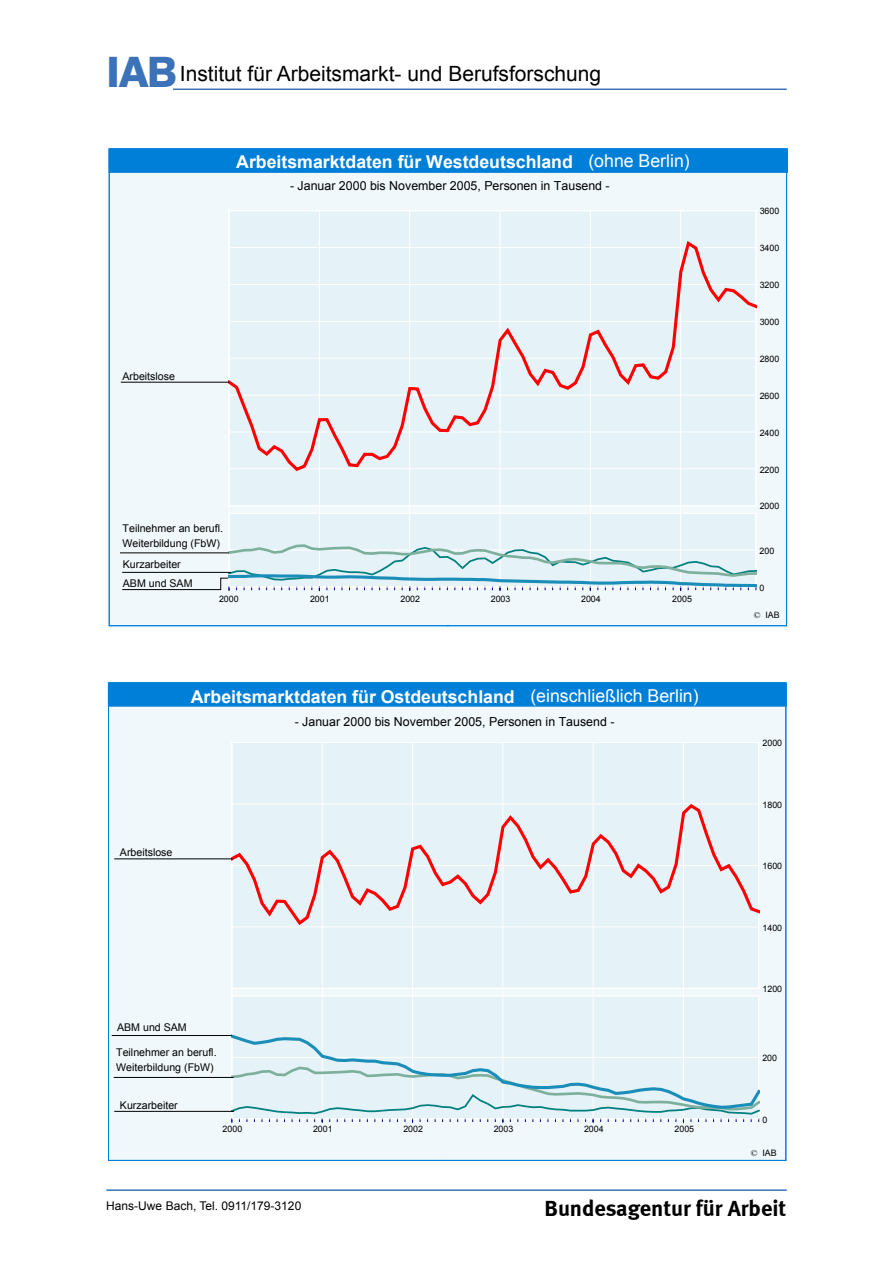
<style>
.page{position:relative;width:893px;height:1263px;background:#fff}
.page>*{position:absolute;margin:0;border:0;box-sizing:border-box;transform-origin:0 0}
.t1{font:700 22.5px "Meta";color:#000}
.t2{font:21px "Arial";color:#000}
.t3{font:700 17.7px "Arial";color:#fff}
.t4{font:12.45px "Arial";color:#000}
.t5{font:12px "Arial";color:#000}
.t6{font:10.65px/14.5px "Arial";color:#000}
.t7{font:8.85px "Arial";color:#000}
.s1{font-family:"Swiss 721 BT";font-weight:800;font-size:42px;color:#3c73b8}
.s2{font-weight:400}
.s3{font-family:"Times New Roman"}
</style>
<div class="page">
<hr style="left:106px;top:1189px;width:681px;height:2px;background:#3c73b8">
<hr style="left:173px;top:89px;width:614px;height:1px;background:#3c73b8">
<div style="left:108px;top:683px;width:679px;height:478px;background:#f0f8fb"></div>
<div style="left:232px;top:995px;width:527px;height:37px;background:#e5f2f7"></div>
<div style="left:232px;top:743px;width:527px;height:245px;background:#e5f2f7"></div>
<hr style="left:231px;top:742px;width:1px;height:377px;background:#fff">
<hr style="left:322px;top:742px;width:1px;height:377px;background:#fff">
<hr style="left:412px;top:742px;width:1px;height:377px;background:#fff">
<hr style="left:502px;top:742px;width:1px;height:377px;background:#fff">
<hr style="left:593px;top:742px;width:1px;height:377px;background:#fff">
<hr style="left:683px;top:742px;width:1px;height:377px;background:#fff">
<hr style="left:232px;top:988px;width:527px;height:1px;background:#fff">
<hr style="left:232px;top:742px;width:527px;height:1px;background:#fff">
<svg style="left:232px;top:1032px;width:528px;height:90px;background:#d6eaef"></svg>
<svg style="left:232px;top:802px;width:528px;height:125px;background:#e7e6ea"></svg>
<hr style="left:115px;top:859px;width:117px;height:1px;background:#000">
<div style="left:108px;top:682px;width:678px;height:24px;background:#007fd9"></div>
<hr style="left:114px;top:1077px;width:119px;height:1px;background:#000">
<hr style="left:115px;top:1111px;width:119px;height:1px;background:#000">
<hr style="left:112px;top:1035px;width:119px;height:1px;background:#000">
<div style="left:108px;top:148px;width:679px;height:478px;background:#f0f8fb"></div>
<div style="left:230px;top:211px;width:526px;height:294px;background:#e5f2f7"></div>
<hr style="left:229px;top:211px;width:1px;height:376px;background:#fff">
<hr style="left:319px;top:211px;width:1px;height:376px;background:#fff">
<hr style="left:409px;top:211px;width:1px;height:376px;background:#fff">
<hr style="left:500px;top:211px;width:1px;height:376px;background:#fff">
<hr style="left:590px;top:211px;width:1px;height:376px;background:#fff">
<hr style="left:680px;top:211px;width:1px;height:376px;background:#fff">
<hr style="left:229px;top:505px;width:527px;height:1px;background:#fff">
<hr style="left:229px;top:210px;width:527px;height:1px;background:#fff">
<svg style="left:229px;top:238px;width:528px;height:235px;background:#e6ebf0"></svg>
<div style="left:109px;top:149px;width:679px;height:24px;background:#007fd9"></div>
<hr style="left:121px;top:382px;width:108px;height:1px;background:#000">
<svg style="left:122px;top:513px;width:635px;height:77px"></svg>
<hr style="left:121px;top:553px;width:107px;height:1px;background:#000">
<h2 class="t2" style="left:106px;top:60px;width:496px"><span class="s1">IAB</span>Institut für Arbeitsmarkt- und Berufsforschung</h2>
<p class="t3" style="left:236px;top:150px;width:455px">Arbeitsmarktdaten für Westdeutschland <span class="s2">(ohne Berlin)</span></p>
<p class="t4" style="left:290px;top:177px;width:321px">- Januar 2000 bis November 2005, Personen in Tausend -</p>
<p class="t6" style="left:122px;top:369px;width:54px">Arbeitslose</p>
<p class="t6" style="left:123px;top:521px;width:102px">Teilnehmer an berufl.<br>Weiterbildung (FbW)</p>
<p class="t6" style="left:123px;top:557px;width:59px">Kurzarbeiter</p>
<p class="t6" style="left:123px;top:576px;width:71px">ABM und SAM</p>
<p class="t7" style="left:219px;top:593px;width:21px">2000</p>
<p class="t7" style="left:310px;top:593px;width:21px">2001</p>
<p class="t7" style="left:400px;top:593px;width:21px">2002</p>
<p class="t7" style="left:491px;top:593px;width:21px">2003</p>
<p class="t7" style="left:581px;top:593px;width:21px">2004</p>
<p class="t7" style="left:672px;top:593px;width:21px">2005</p>
<p class="t3" style="left:191px;top:685px;width:509px">Arbeitsmarktdaten für Ostdeutschland <span class="s2">(einschließlich Berlin)</span></p>
<p class="t6" style="left:120px;top:845px;width:54px">Arbeitslose</p>
<p class="t4" style="left:295px;top:713px;width:321px">- Januar 2000 bis November 2005, Personen in Tausend -</p>
<p class="t6" style="left:117px;top:1020px;width:71px">ABM und SAM</p>
<p class="t6" style="left:116px;top:1045px;width:102px">Teilnehmer an berufl.<br>Weiterbildung (FbW)</p>
<p class="t6" style="left:120px;top:1098px;width:59px">Kurzarbeiter</p>
<p class="t7" style="left:223px;top:1123px;width:21px">2000</p>
<p class="t7" style="left:313px;top:1123px;width:21px">2001</p>
<p class="t7" style="left:403px;top:1123px;width:21px">2002</p>
<p class="t7" style="left:494px;top:1123px;width:21px">2003</p>
<p class="t7" style="left:584px;top:1123px;width:21px">2004</p>
<p class="t7" style="left:674px;top:1123px;width:21px">2005</p>
<p class="t7" style="left:760px;top:205px;width:21px">3600</p>
<p class="t7" style="left:760px;top:242px;width:21px">3400</p>
<p class="t7" style="left:760px;top:279px;width:21px">3200</p>
<p class="t7" style="left:760px;top:316px;width:21px">3000</p>
<p class="t7" style="left:760px;top:353px;width:21px">2800</p>
<p class="t7" style="left:760px;top:390px;width:21px">2600</p>
<p class="t7" style="left:760px;top:427px;width:21px">2400</p>
<p class="t7" style="left:760px;top:464px;width:21px">2200</p>
<p class="t7" style="left:760px;top:501px;width:21px">2000</p>
<p class="t7" style="left:760px;top:545px;width:16px">200</p>
<p class="t7" style="left:760px;top:582px;width:6px">0</p>
<p class="t7" style="left:754px;top:609px;width:27px"><span class="s3">©</span> IAB</p>
<p class="t7" style="left:762px;top:737px;width:21px">2000</p>
<p class="t7" style="left:762px;top:799px;width:21px">1800</p>
<p class="t7" style="left:762px;top:860px;width:21px">1600</p>
<p class="t7" style="left:762px;top:922px;width:21px">1400</p>
<p class="t7" style="left:762px;top:983px;width:21px">1200</p>
<p class="t7" style="left:762px;top:1052px;width:16px">200</p>
<p class="t7" style="left:762px;top:1113px;width:6px">0</p>
<p class="t7" style="left:751px;top:1147px;width:27px"><span class="s3">©</span> IAB</p>
<p class="t5" style="left:106px;top:1198px;width:196px">Hans-Uwe Bach, Tel. 0911/179-3120</p>
<h1 class="t1" style="left:545px;top:1194px;width:243px">Bundesagentur für Arbeit</h1>
</div>
